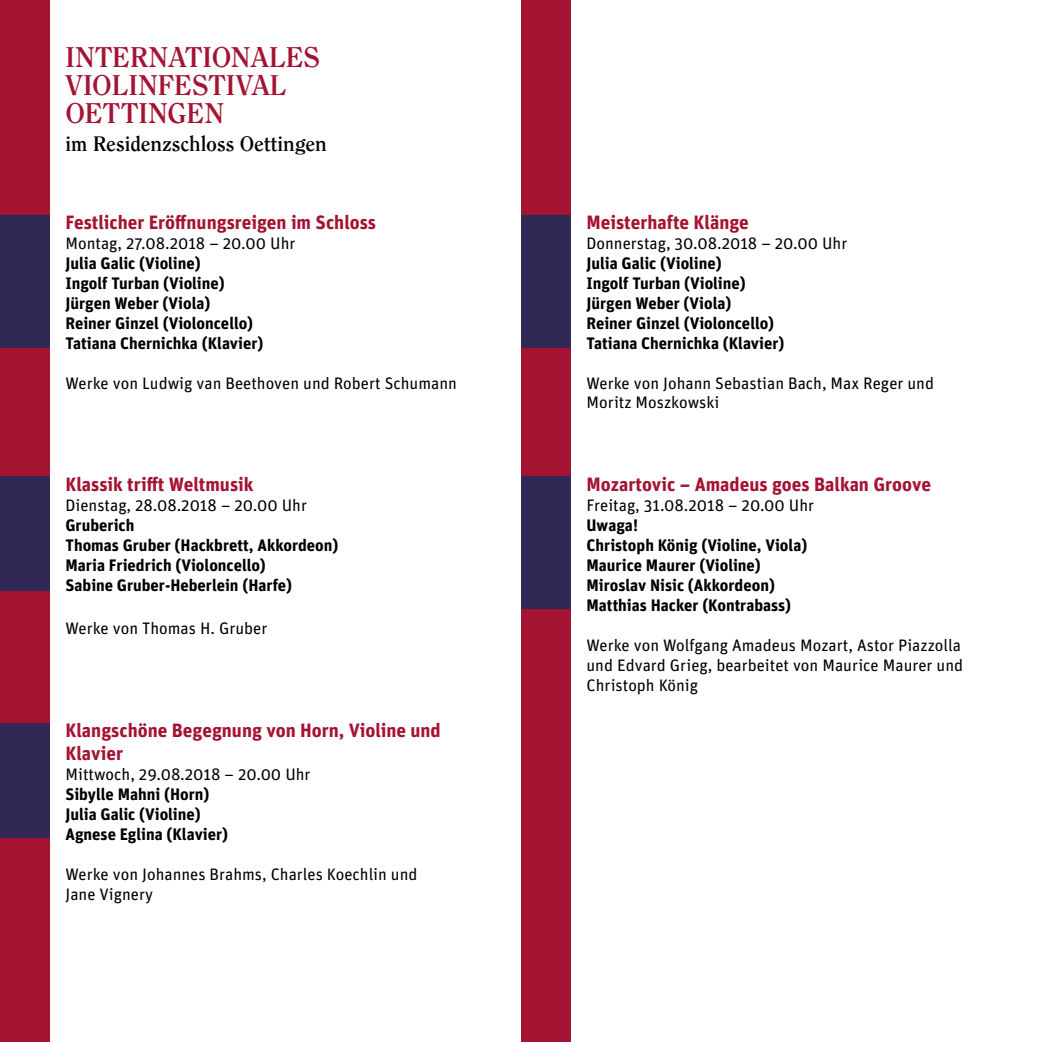
<style>
.page{position:relative;width:1042px;height:1042px;background:#fff}
.page>*{position:absolute;margin:0;border:0;box-sizing:border-box;transform-origin:0 0}
.t1{font:700 29.75px/28px "Clearface";color:#a51333}
.t2{font:700 21.88px "Clearface";color:#000}
.t3{font:700 19.25px/23.1px "Unit";color:#a51333}
.t4{font:700 16.62px/19.9px "Unit";color:#000}
.t5{font:16.62px/19.9px "Unit";color:#000}
</style>
<div class="page">
<div style="left:0;top:0;width:50px;height:1042px;background:#a51333"></div>
<div style="left:521px;top:0;width:49px;height:1042px;background:#a51333"></div>
<div style="left:0;top:215px;width:50px;height:132px;background:#322855"></div>
<div style="left:0;top:476px;width:50px;height:114px;background:#322855"></div>
<div style="left:0;top:723px;width:50px;height:114px;background:#322855"></div>
<div style="left:521px;top:215px;width:49px;height:132px;background:#322855"></div>
<div style="left:521px;top:476px;width:49px;height:133px;background:#322855"></div>
<h1 class="t1" style="left:65px;top:43px;width:256px">INTERNATIONALES<br>VIOLINFESTIVAL<br>OETTINGEN</h1>
<h2 class="t2" style="left:65px;top:131px;width:263px">im Residenzschloss Oettingen</h2>
<p class="t3" style="left:65px;top:210px;width:312px">Festlicher Eröffnungsreigen im Schloss</p>
<p class="t5" style="left:65px;top:233px;width:231px">Montag, 27.08.2018 – 20.00 Uhr</p>
<p class="t4" style="left:65px;top:253px;width:199px">Julia Galic (Violine)<br>Ingolf Turban (Violine)<br>Jürgen Weber (Viola)<br>Reiner Ginzel (Violoncello)<br>Tatiana Chernichka (Klavier)</p>
<p class="t5" style="left:65px;top:372px;width:393px">Werke von Ludwig van Beethoven und Robert Schumann</p>
<p class="t3" style="left:65px;top:473px;width:189px">Klassik trifft Weltmusik</p>
<p class="t5" style="left:65px;top:495px;width:243px">Dienstag, 28.08.2018 – 20.00 Uhr</p>
<p class="t4" style="left:65px;top:515px;width:275px">Gruberich<br>Thomas Gruber (Hackbrett, Akkordeon)<br>Maria Friedrich (Violoncello)<br>Sabine Gruber-Heberlein (Harfe)</p>
<p class="t5" style="left:65px;top:618px;width:203px">Werke von Thomas H. Gruber</p>
<p class="t3" style="left:65px;top:718px;width:377px">Klangschöne Begegnung von Horn, Violine und<br>Klavier</p>
<p class="t5" style="left:65px;top:764px;width:247px">Mittwoch, 29.08.2018 – 20.00 Uhr</p>
<p class="t4" style="left:65px;top:784px;width:164px">Sibylle Mahni (Horn)<br>Julia Galic (Violine)<br>Agnese Eglina (Klavier)</p>
<p class="t5" style="left:65px;top:864px;width:353px">Werke von Johannes Brahms, Charles Koechlin und<br>Jane Vignery</p>
<p class="t3" style="left:586px;top:210px;width:164px">Meisterhafte Klänge</p>
<p class="t5" style="left:586px;top:233px;width:262px">Donnerstag, 30.08.2018 – 20.00 Uhr</p>
<p class="t4" style="left:586px;top:253px;width:199px">Julia Galic (Violine)<br>Ingolf Turban (Violine)<br>Jürgen Weber (Viola)<br>Reiner Ginzel (Violoncello)<br>Tatiana Chernichka (Klavier)</p>
<p class="t5" style="left:586px;top:372px;width:349px">Werke von Johann Sebastian Bach, Max Reger und<br>Moritz Moszkowski</p>
<p class="t3" style="left:586px;top:473px;width:346px">Mozartovic – Amadeus goes Balkan Groove</p>
<p class="t5" style="left:586px;top:495px;width:229px">Freitag, 31.08.2018 – 20.00 Uhr</p>
<p class="t4" style="left:586px;top:515px;width:222px">Uwaga!<br>Christoph König (Violine, Viola)<br>Maurice Maurer (Violine)<br>Miroslav Nisic (Akkordeon)<br>Matthias Hacker (Kontrabass)</p>
<p class="t5" style="left:586px;top:635px;width:378px">Werke von Wolfgang Amadeus Mozart, Astor Piazzolla und Edvard Grieg, bearbeitet von Maurice Maurer und<br>Christoph König</p>
</div>
